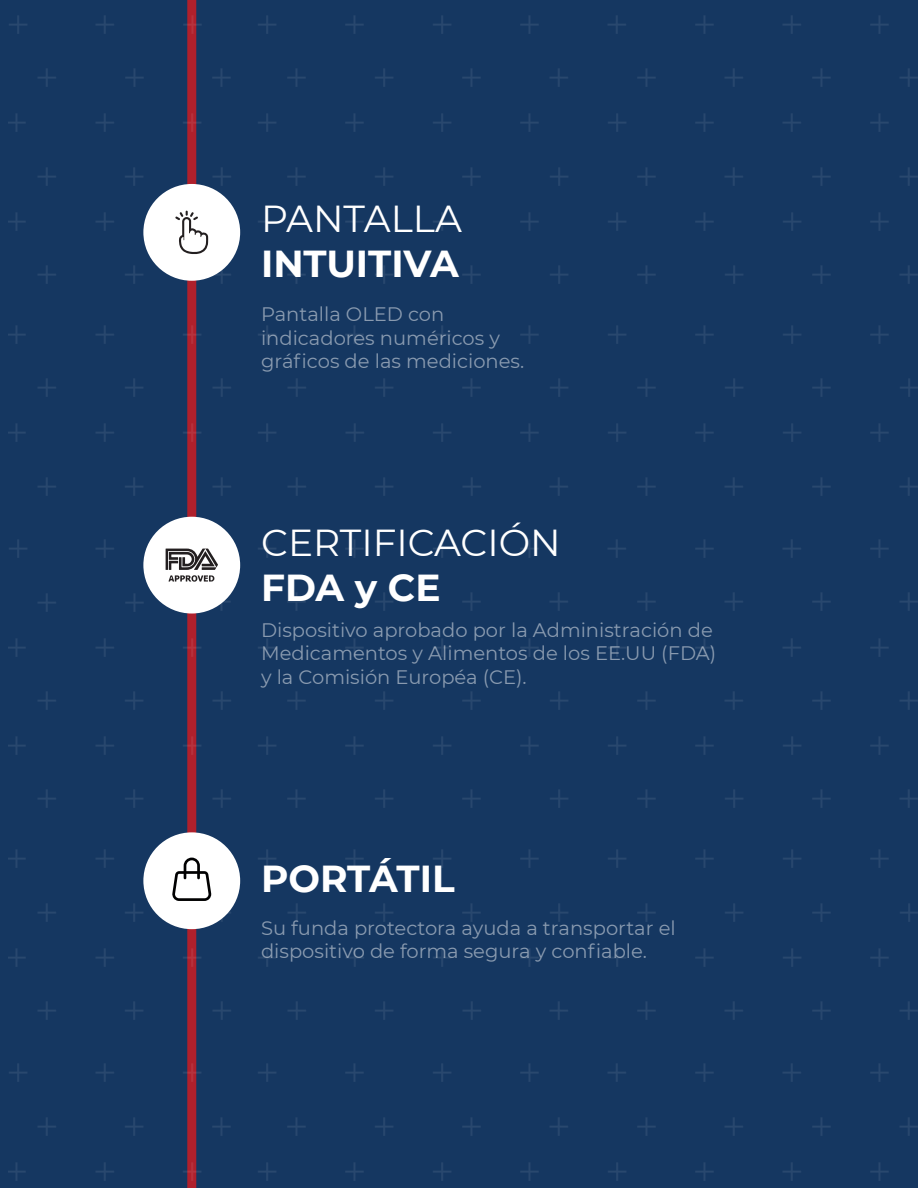
<style>
.page{position:relative;width:918px;height:1188px;background:#153761}
.page>*{position:absolute;margin:0;border:0;box-sizing:border-box;transform-origin:0 0}
.t1{font:300 43.8px "Montserrat";color:#fff}
.t2{font:700 37.5px "Montserrat";color:#fff}
.t3{font:37.5px "Montserrat";color:#fff}
.t4{font:19.5px/23.4px "Montserrat";color:#fff}
</style>
<div class="page">
<div style="left:187px;top:0;width:9px;height:1188px;background:#af202c"></div>
<div style="left:143px;top:184px;width:97px;height:97px;background:#fff;border-radius:50%"></div>
<div style="left:143px;top:517px;width:97px;height:97px;background:#fff;border-radius:50%"></div>
<div style="left:143px;top:832px;width:97px;height:97px;background:#fff;border-radius:50%"></div>
<svg style="left:175px;top:211px;width:33px;height:43px"></svg>
<svg style="left:166px;top:549px;width:52px;height:33px"></svg>
<svg style="left:172px;top:858px;width:39px;height:43px"></svg>
<h2 class="t3" style="left:261px;top:193px;width:202px">PANTALLA</h2>
<h2 class="t2" style="left:261px;top:237px;width:199px">INTUITIVA</h2>
<h1 class="t1" style="left:255px;top:191px;width:26px">+</h1>
<h1 class="t1" style="left:342px;top:191px;width:26px">+</h1>
<h1 class="t1" style="left:430px;top:191px;width:26px">+</h1>
<h1 class="t1" style="left:284px;top:245px;width:26px">+</h1>
<h1 class="t1" style="left:372px;top:245px;width:26px">+</h1>
<p class="t4" style="left:261px;top:302px;width:265px">Pantalla OLED con indicadores numéricos y gráficos de las mediciones.</p>
<h1 class="t1" style="left:255px;top:305px;width:26px">+</h1>
<h1 class="t1" style="left:342px;top:305px;width:26px">+</h1>
<h1 class="t1" style="left:430px;top:305px;width:26px">+</h1>
<h2 class="t3" style="left:261px;top:517px;width:301px">CERTIFICACIÓN</h2>
<h2 class="t2" style="left:261px;top:561px;width:181px">FDA y CE</h2>
<h1 class="t1" style="left:255px;top:519px;width:26px">+</h1>
<h1 class="t1" style="left:342px;top:519px;width:26px">+</h1>
<h1 class="t1" style="left:430px;top:519px;width:26px">+</h1>
<h1 class="t1" style="left:517px;top:519px;width:26px">+</h1>
<h1 class="t1" style="left:284px;top:572px;width:26px">+</h1>
<h1 class="t1" style="left:372px;top:572px;width:26px">+</h1>
<h1 class="t1" style="left:255px;top:617px;width:26px">+</h1>
<h1 class="t1" style="left:342px;top:617px;width:26px">+</h1>
<h1 class="t1" style="left:430px;top:617px;width:26px">+</h1>
<h1 class="t1" style="left:517px;top:617px;width:26px">+</h1>
<h1 class="t1" style="left:605px;top:617px;width:26px">+</h1>
<h1 class="t1" style="left:692px;top:617px;width:26px">+</h1>
<p class="t4" style="left:261px;top:618px;width:457px">Dispositivo aprobado por la Administración de<br>Medicamentos y Alimentos de los EE.UU (FDA) y la Comisión Européa (CE).</p>
<h1 class="t1" style="left:255px;top:829px;width:26px">+</h1>
<h1 class="t1" style="left:342px;top:829px;width:26px">+</h1>
<h1 class="t1" style="left:430px;top:829px;width:26px">+</h1>
<h2 class="t2" style="left:261px;top:852px;width:195px">PORTÁTIL</h2>
<p class="t4" style="left:261px;top:915px;width:416px">Su funda protectora ayuda a transportar el dispositivo de forma segura y confiable.</p>
<h1 class="t1" style="left:255px;top:928px;width:26px">+</h1>
<h1 class="t1" style="left:342px;top:928px;width:26px">+</h1>
<h1 class="t1" style="left:430px;top:928px;width:26px">+</h1>
<h1 class="t1" style="left:517px;top:928px;width:26px">+</h1>
<h1 class="t1" style="left:605px;top:928px;width:26px">+</h1>
</div>
